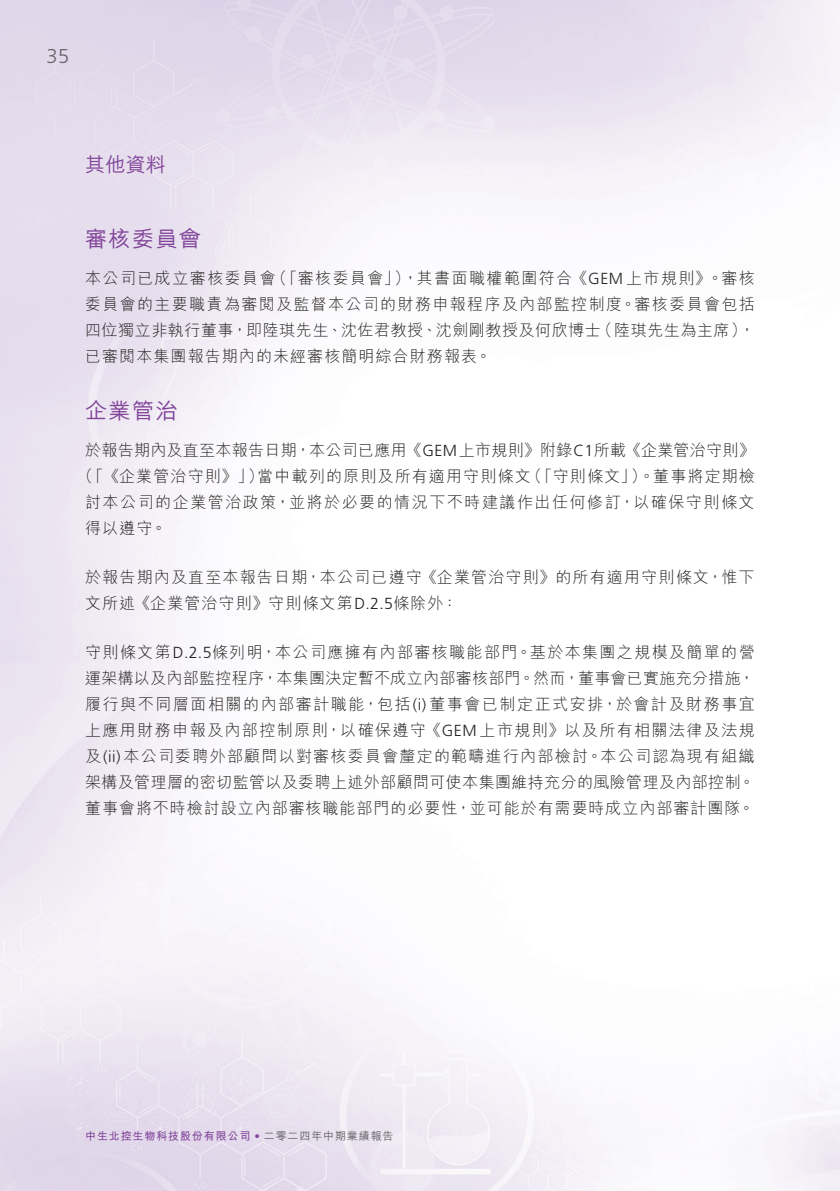
<style>
.page{position:relative;width:840px;height:1191px;background:#fff}
.page>*{position:absolute;margin:0;border:0;box-sizing:border-box;transform-origin:0 0}
.t1{font:500 22px "M Hei HK";letter-spacing:.07em;color:#81449a}
.t2{font:500 20px "M Hei HK";color:#81449a}
.t3{font:300 20px "Frutiger LT Std";color:#636366}
.t4{font:300 16px/26px "M Hei HK";letter-spacing:.07em;color:#231f20}
.t5{font:300 16px/26px "M Hei HK";letter-spacing:.035em;color:#231f20}
.t6{font:300 16px/26px "M Hei HK";letter-spacing:.02em;color:#231f20;text-align:right}
.t7{font:300 16px/26px "M Hei HK";letter-spacing:.095em;color:#231f20}
.t8{font:300 16px "M Hei HK";letter-spacing:.09em;color:#231f20}
.t9{font:700 11px "M Hei HK";letter-spacing:.08em;color:#81449a}
.s1{font-family:"Frutiger LT Std"}
.s2{font-weight:500;color:#636366}
</style>
<div class="page">
<p class="t3" style="left:46px;top:45px;width:24px">35</p>
<p class="t2" style="left:85px;top:150px;width:82px">其他資料</p>
<h1 class="t1" style="left:85px;top:222px;width:117px">審核委員會</h1>
<p class="t4" style="left:271px;top:265px;width:140px">（「審核委員會」）</p>
<p class="t8" style="left:85px;top:270px;width:192px">本公司已成立審核委員會</p>
<p class="t4" style="left:85px;top:291px;width:670px">委員會的主要職責為審閱及監督本公司的財務申報程序及內部監控制度。審核委員會包括</p>
<p class="t5" style="left:596px;top:317px;width:160px">（陸琪先生為主席，(</p>
<p class="t8" style="left:402px;top:270px;width:353px">，其書面職權範圍符合《<span class="s1">GEM</span> 上市規則》。審核</p>
<p class="t5" style="left:85px;top:317px;width:517px">四位獨立非執行董事，即陸琪先生、沈佐君教授、沈劍剛教授及何欣博士已審閱本集團報告期內的未經審核簡明綜合財務報表。</p>
<h1 class="t1" style="left:85px;top:395px;width:94px">企業管治</h1>
<p class="t6" style="left:85px;top:437px;width:671px">於報告期內及直至本報告日期，本公司已應用《<span class="s1">GEM</span>上市規則》附錄<span class="s1">C1</span>所載《企業管治守則《（「守則條文」）。董事將定期檢</p>
<p class="t7" style="left:85px;top:463px;width:670px;text-indent:-8px">（「《企業管治守則》」）<br>討本公司的企業管治政策，並將於必要的情況下不時建議作出任何修訂，以確保守則條文得以遵守。</p>
<p class="t4" style="left:85px;top:564px;width:670px">於報告期內及直至本報告日期，本公司已遵守《企業管治守則》的所有適用守則條文，惟下文所述《企業管治守則》守則條文第<span class="s1">D.2.5</span>條除外：</p>
<p class="t4" style="left:85px;top:638px;width:671px;text-align:justify">守則條文第<span class="s1">D.2.5</span>條列明，本公司應擁有內部審核職能部門。基於本集團之規模及簡單的營運架構以及內部監控程序，本集團決定暫不成立內部審核部門。然而，董事會已實施充分措施，履行與不同層面相關的內部審計職能，包括 <span class="s1">)i(</span> 董事會已制定正式安排，於會計及財務事宜上應用財務申報及內部控制原則，以確保遵守《<span class="s1">GEM</span>上市規則》以及所有相關法律及法規及 <span class="s1">)i i(</span> 本公司委聘外部顧問以對審核委員會釐定的範疇進行內部檢討。本公司認為現有組織架構及管理層的密切監管以及委聘上述外部顧問可使本集團維持充分的風險管理及內部控制。董事會將不時檢討設立內部審核職能部門的必要性，並可能於有需要時成立內部審計團隊。</p>
<p class="t4" style="left:257px;top:463px;width:274px">當中載列的原則及所有適用守則條文</p>
<p class="t9" style="left:85px;top:1128px;width:310px">中生北控生物科技股份有限公司 <span class="s1">•</span> <span class="s2">二零二四年中期業績報告</span></p>
</div>
